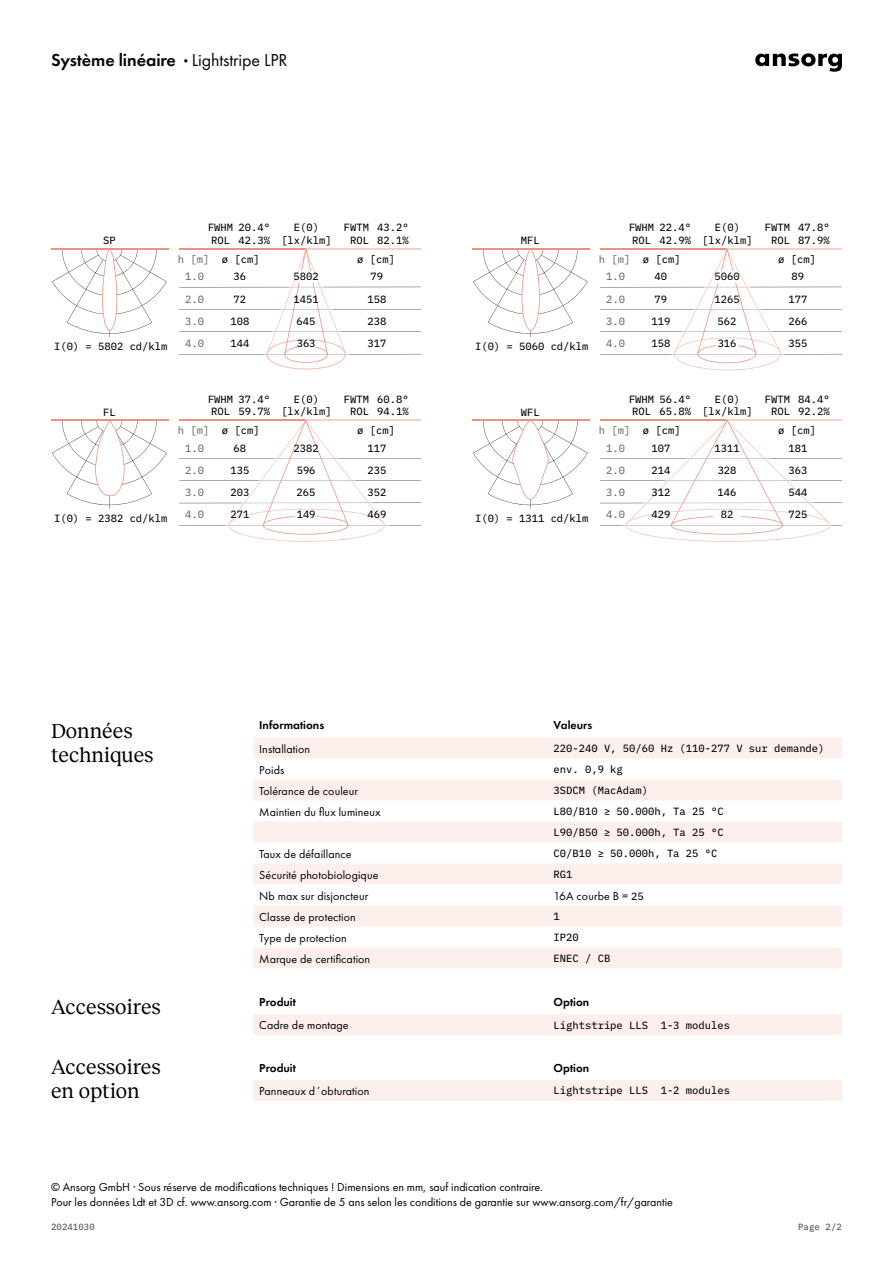
<style>
.page{position:relative;width:893px;height:1263px;background:#fff}
.page>*{position:absolute;margin:0;border:0;box-sizing:border-box;transform-origin:0 0}
.t1{font:21px/24px "Reckless";color:#000}
.t2{font:600 18px "Futura PT";letter-spacing:-.005em;color:#080808}
.t3{font:12px/15px "Futura PT";letter-spacing:.005em;color:#000}
.t4{font:600 12px "Futura PT";color:#000}
.t5{font:10.5px/22px "IBM Plex Mono Text";color:#000;text-align:center}
.t6{font:10.5px/22px "IBM Plex Mono Text";color:#6b6c6a;text-align:center}
.t7{font:9px "IBM Plex Mono Text";letter-spacing:.01em;color:#4d4d4d}
.s1{font-weight:400}
.s2{font-family:"IBM Plex Mono Text";font-size:10.5px}
</style>
<div class="page">
<svg style="left:755px;top:53px;width:87px;height:19px"></svg>
<svg style="left:253px;top:737px;width:589px;height:231px;fill:#fdefec"></svg>
<div style="left:253px;top:1014px;width:589px;height:21px;background:#fdefec"></div>
<div style="left:253px;top:1080px;width:589px;height:21px;background:#fdefec"></div>
<hr style="left:600px;top:458px;width:242px;height:1px;background:#201f1a">
<hr style="left:600px;top:525px;width:242px;height:1px;background:#201f1a">
<hr style="left:600px;top:480px;width:242px;height:1px;background:#201f1a">
<hr style="left:600px;top:503px;width:242px;height:1px;background:#201f1a">
<hr style="left:472px;top:419px;width:118px;height:2px;background:#ee927f">
<hr style="left:600px;top:419px;width:127px;height:2px;background:#ee927f">
<hr style="left:727px;top:419px;width:115px;height:2px;background:#facfc5">
<svg style="left:473px;top:421px;width:115px;height:88px"></svg>
<svg style="left:620px;top:419px;width:214px;height:123px"></svg>
<hr style="left:600px;top:287px;width:242px;height:1px;background:#201f1a">
<hr style="left:600px;top:354px;width:242px;height:1px;background:#201f1a">
<hr style="left:600px;top:309px;width:242px;height:1px;background:#201f1a">
<hr style="left:600px;top:331px;width:242px;height:1px;background:#201f1a">
<hr style="left:472px;top:248px;width:118px;height:1px;background:#ee927f">
<hr style="left:600px;top:248px;width:127px;height:1px;background:#ee927f">
<hr style="left:727px;top:248px;width:115px;height:1px;background:#facfc5">
<svg style="left:473px;top:249px;width:115px;height:88px"></svg>
<svg style="left:668px;top:248px;width:123px;height:122px"></svg>
<hr style="left:179px;top:458px;width:242px;height:1px;background:#201f1a">
<hr style="left:179px;top:525px;width:242px;height:1px;background:#201f1a">
<hr style="left:179px;top:480px;width:242px;height:1px;background:#201f1a">
<hr style="left:179px;top:503px;width:242px;height:1px;background:#201f1a">
<hr style="left:51px;top:419px;width:118px;height:2px;background:#ee927f">
<hr style="left:179px;top:419px;width:127px;height:2px;background:#ee927f">
<hr style="left:306px;top:419px;width:115px;height:2px;background:#facfc5">
<svg style="left:52px;top:421px;width:115px;height:88px"></svg>
<svg style="left:216px;top:419px;width:181px;height:123px"></svg>
<hr style="left:179px;top:287px;width:242px;height:1px;background:#201f1a">
<hr style="left:179px;top:354px;width:242px;height:1px;background:#201f1a">
<hr style="left:179px;top:309px;width:242px;height:1px;background:#201f1a">
<hr style="left:179px;top:331px;width:242px;height:1px;background:#201f1a">
<hr style="left:51px;top:248px;width:118px;height:1px;background:#ee927f">
<hr style="left:179px;top:248px;width:127px;height:1px;background:#ee927f">
<hr style="left:306px;top:248px;width:115px;height:1px;background:#facfc5">
<svg style="left:52px;top:249px;width:115px;height:88px"></svg>
<svg style="left:260px;top:248px;width:91px;height:121px"></svg>
<h2 class="t2" style="left:51px;top:49px;width:238px">Système linéaire · <span class="s1">Lightstripe LPR</span></h2>
<p class="t5" style="left:103px;top:229px;width:14px">SP</p>
<p class="t5" style="left:54px;top:335px;width:115px">I(0) = 5802 cd/klm</p>
<p class="t5" style="left:281px;top:220px;width:52px;line-height:12.6px">E(0) [lx/klm]</p>
<p class="t5" style="left:294px;top:265px;width:27px;text-align:left">5802<br>1451<br>645<br>363</p>
<p class="t5" style="left:208px;top:220px;width:27px;line-height:12.6px;text-align:left">FWHM<br>ROL</p>
<p class="t5" style="left:239px;top:220px;width:33px;line-height:12.6px;text-align:left">20.4°<br>42.3%</p>
<p class="t5" style="left:344px;top:220px;width:27px;line-height:12.6px">FWTM<br>ROL</p>
<p class="t5" style="left:377px;top:220px;width:33px;line-height:12.6px;text-align:left">43.2°<br>82.1%</p>
<p class="t5" style="left:222px;top:247px;width:39px">ø [cm]</p>
<p class="t5" style="left:357px;top:250px;width:39px;line-height:17.4px">ø [cm]<br>79</p>
<p class="t5" style="left:367px;top:287px;width:20px;text-align:justify">158<br>238<br>317</p>
<p class="t6" style="left:178px;top:250px;width:33px;line-height:17.4px">h [m]<br>1.0</p>
<p class="t6" style="left:185px;top:287px;width:20px;text-align:justify">2.0<br>3.0<br>4.0</p>
<p class="t5" style="left:230px;top:265px;width:20px">36<br>72<br>108<br>144</p>
<p class="t5" style="left:103px;top:400px;width:14px">FL</p>
<p class="t5" style="left:54px;top:506px;width:115px">I(0) = 2382 cd/klm</p>
<p class="t5" style="left:281px;top:392px;width:52px;line-height:12.6px">E(0) [lx/klm]</p>
<p class="t5" style="left:294px;top:436px;width:27px;text-align:left">2382<br>596<br>265<br>149</p>
<p class="t5" style="left:208px;top:392px;width:27px;line-height:12.6px;text-align:left">FWHM<br>ROL</p>
<p class="t5" style="left:239px;top:392px;width:33px;line-height:12.6px;text-align:left">37.4°<br>59.7%</p>
<p class="t5" style="left:344px;top:392px;width:27px;line-height:12.6px">FWTM<br>ROL</p>
<p class="t5" style="left:377px;top:392px;width:33px;line-height:12.6px;text-align:left">60.8°<br>94.1%</p>
<p class="t6" style="left:178px;top:421px;width:33px;line-height:17.4px">h [m]<br>1.0</p>
<p class="t6" style="left:185px;top:458px;width:20px;text-align:justify">2.0<br>3.0<br>4.0</p>
<p class="t5" style="left:222px;top:419px;width:39px">ø [cm]</p>
<p class="t5" style="left:357px;top:421px;width:39px;line-height:17.4px">ø [cm]<br>117</p>
<p class="t5" style="left:367px;top:458px;width:20px;text-align:justify">235<br>352<br>469</p>
<p class="t5" style="left:230px;top:436px;width:20px">68<br>135<br>203<br>271</p>
<p class="t5" style="left:521px;top:229px;width:20px">MFL</p>
<p class="t5" style="left:475px;top:335px;width:115px">I(0) = 5060 cd/klm</p>
<p class="t5" style="left:702px;top:220px;width:52px;line-height:12.6px">E(0) [lx/klm]</p>
<p class="t5" style="left:714px;top:265px;width:27px">5060<br>1265<br>562<br>316</p>
<p class="t5" style="left:629px;top:220px;width:27px;line-height:12.6px">FWHM<br>ROL</p>
<p class="t5" style="left:660px;top:220px;width:33px;line-height:12.6px;text-align:left">22.4°<br>42.9%</p>
<p class="t5" style="left:765px;top:220px;width:27px;line-height:12.6px">FWTM<br>ROL</p>
<p class="t5" style="left:798px;top:220px;width:33px;line-height:12.6px;text-align:left">47.8°<br>87.9%</p>
<p class="t5" style="left:643px;top:247px;width:39px">ø [cm]</p>
<p class="t5" style="left:778px;top:250px;width:39px;line-height:17.4px">ø [cm]<br>89</p>
<p class="t5" style="left:788px;top:287px;width:20px;text-align:justify">177<br>266<br>355</p>
<p class="t6" style="left:599px;top:250px;width:33px;line-height:17.4px">h [m]<br>1.0</p>
<p class="t6" style="left:606px;top:287px;width:20px;text-align:justify">2.0<br>3.0<br>4.0</p>
<p class="t5" style="left:651px;top:265px;width:20px">40<br>79<br>119<br>158</p>
<p class="t5" style="left:521px;top:400px;width:20px">WFL</p>
<p class="t5" style="left:475px;top:506px;width:115px">I(0) = 1311 cd/klm</p>
<p class="t5" style="left:702px;top:392px;width:52px;line-height:12.6px">E(0) [lx/klm]</p>
<p class="t5" style="left:714px;top:436px;width:27px">1311<br>328<br>146<br>82</p>
<p class="t5" style="left:629px;top:392px;width:27px;line-height:12.6px">FWHM<br>ROL</p>
<p class="t5" style="left:660px;top:392px;width:33px;line-height:12.6px;text-align:left">56.4°<br>65.8%</p>
<p class="t5" style="left:765px;top:392px;width:27px;line-height:12.6px">FWTM<br>ROL</p>
<p class="t5" style="left:798px;top:392px;width:33px;line-height:12.6px;text-align:left">84.4°<br>92.2%</p>
<p class="t6" style="left:599px;top:421px;width:33px;line-height:17.4px">h [m]<br>1.0</p>
<p class="t6" style="left:606px;top:458px;width:20px;text-align:justify">2.0<br>3.0<br>4.0</p>
<p class="t5" style="left:643px;top:419px;width:39px">ø [cm]</p>
<p class="t5" style="left:778px;top:421px;width:39px;line-height:17.4px">ø [cm]<br>181</p>
<p class="t5" style="left:788px;top:458px;width:20px;text-align:justify">363<br>544<br>725</p>
<p class="t5" style="left:651px;top:436px;width:20px;text-align:justify">107<br>214<br>312<br>429</p>
<h1 class="t1" style="left:51px;top:718px;width:104px">Données techniques</h1>
<h1 class="t1" style="left:51px;top:994px;width:111px">Accessoires</h1>
<h1 class="t1" style="left:51px;top:1054px;width:111px">Accessoires en option</h1>
<p class="t4" style="left:259px;top:717px;width:66px">Informations</p>
<p class="t4" style="left:554px;top:717px;width:40px">Valeurs</p>
<p class="t3" style="left:259px;top:741px;width:52px">Installation</p>
<p class="t5" style="left:554px;top:736px;width:272px">220-240 V, 50/60 Hz (110-277 V sur demande)</p>
<p class="t3" style="left:259px;top:762px;width:27px">Poids</p>
<p class="t5" style="left:554px;top:757px;width:71px">env. 0,9 kg</p>
<p class="t3" style="left:259px;top:783px;width:100px">Tolérance de couleur</p>
<p class="t5" style="left:554px;top:778px;width:96px">3SDCM (MacAdam)</p>
<p class="t3" style="left:259px;top:804px;width:123px">Maintien du flux lumineux</p>
<p class="t5" style="left:554px;top:800px;width:172px;line-height:21px;text-align:left">L80/B10 ≥ 50.000h, Ta 25 °C<br>L90/B50 ≥ 50.000h, Ta 25 °C</p>
<p class="t3" style="left:259px;top:846px;width:94px">Taux de défaillance</p>
<p class="t5" style="left:554px;top:841px;width:165px">C0/B10 ≥ 50.000h, Ta 25 °C</p>
<p class="t3" style="left:259px;top:867px;width:121px">Sécurité photobiologique</p>
<p class="t5" style="left:554px;top:862px;width:20px">RG1</p>
<p class="t3" style="left:259px;top:888px;width:111px">Nb max sur disjoncteur</p>
<p class="t3" style="left:554px;top:888px;width:92px">16A courbe B = <span class="s2">25</span></p>
<p class="t3" style="left:259px;top:909px;width:98px">Classe de protection</p>
<p class="t5" style="left:554px;top:904px;width:8px">1</p>
<p class="t3" style="left:259px;top:930px;width:89px">Type de protection</p>
<p class="t5" style="left:554px;top:925px;width:27px">IP20</p>
<p class="t3" style="left:259px;top:951px;width:113px">Marque de certification</p>
<p class="t5" style="left:554px;top:946px;width:58px">ENEC / CB</p>
<p class="t4" style="left:259px;top:994px;width:38px">Produit</p>
<p class="t4" style="left:554px;top:994px;width:37px">Option</p>
<p class="t3" style="left:259px;top:1017px;width:91px">Cadre de montage</p>
<p class="t5" style="left:554px;top:1013px;width:178px">Lightstripe LLS 1-3 modules</p>
<p class="t4" style="left:259px;top:1060px;width:38px">Produit</p>
<p class="t4" style="left:554px;top:1060px;width:37px">Option</p>
<p class="t3" style="left:259px;top:1083px;width:112px">Panneaux d´obturation</p>
<p class="t5" style="left:554px;top:1079px;width:178px">Lightstripe LLS 1-2 modules</p>
<p class="t3" style="left:51px;top:1179px;width:623px">© Ansorg GmbH · Sous réserve de modifications techniques ! Dimensions en mm, sauf indication contraire.<br>Pour les données Ldt et 3D cf. www.ansorg.com · Garantie de 5 ans selon les conditions de garantie sur www.ansorg.com/fr/garantie</p>
<p class="t7" style="left:798px;top:1220px;width:45px">Page 2/2</p>
<p class="t7" style="left:51px;top:1220px;width:45px">20241030</p>
<p class="t7" style="left:826px;top:1220px;width:18px">107</p>
</div>
